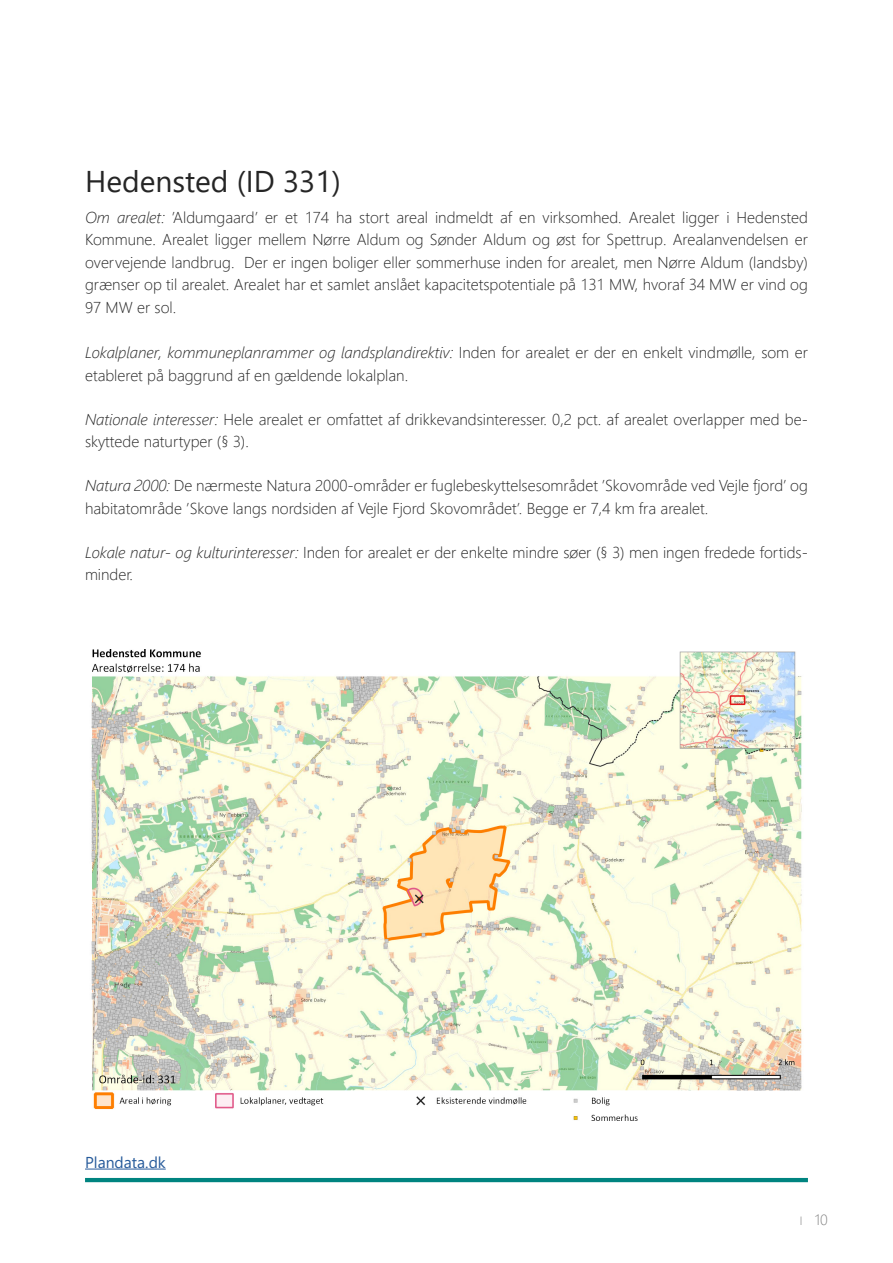
<style>
.page{position:relative;width:893px;height:1263px;background:#fff}
.page>*{position:absolute;margin:0;border:0;box-sizing:border-box;transform-origin:0 0}
.t1{font:30px "Segoe UI";color:#252525}
.t2{font:300 15.75px/22.5px "Segoe UI";color:#252525}
.t3{font:15.75px "Segoe UI";color:#275b9b}
.t4{font:300 15px "Segoe UI";color:#828282}
.s1{font-style:italic}
.s2{font-size:12px}
</style>
<div class="page">
<hr style="left:85px;top:1178px;width:723px;height:4px;background:#008480">
<img style="left:91px;top:649px;width:711px;height:472px">
<hr style="left:85px;top:1168px;width:81px;height:1px;background:#275b9b">
<h1 class="t1" style="left:85px;top:153px;width:257px">Hedensted (ID 331)</h1>
<p class="t2" style="left:85px;top:205px;width:724px;text-align:justify"><span class="s1">Om arealet:</span> ’Aldumgaard’ er et 174 ha stort areal indmeldt af en virksomhed. Arealet ligger i Hedensted Kommune. Arealet ligger mellem Nørre Aldum og Sønder Aldum og øst for Spettrup. Arealanvendelsen er overvejende landbrug. Der er ingen boliger eller sommerhuse inden for arealet, men Nørre Aldum (landsby) grænser op til arealet. Arealet har et samlet anslået kapacitetspotentiale på 131 MW, hvoraf 34 MW er vind og 97 MW er sol.</p>
<p class="t2" style="left:85px;top:340px;width:724px"><span class="s1">Lokalplaner, kommuneplanrammer og landsplandirektiv:</span> Inden for arealet er der en enkelt vindmølle, som er etableret på baggrund af en gældende lokalplan.</p>
<p class="t2" style="left:85px;top:406px;width:724px"><span class="s1">Nationale interesser:</span> Hele arealet er omfattet af drikkevandsinteresser. 0,2 pct. af arealet overlapper med be&shy;skyttede naturtyper (§ 3).</p>
<p class="t2" style="left:85px;top:473px;width:724px"><span class="s1">Natura 2000:</span> De nærmeste Natura 2000-områder er fuglebeskyttelsesområdet ’Skovområde ved Vejle fjord’ og habitatområde ’Skove langs nordsiden af Vejle Fjord Skovområdet’. Begge er 7,4 km fra arealet.</p>
<p class="t2" style="left:85px;top:539px;width:724px"><span class="s1">Lokale natur- og kulturinteresser:</span> Inden for arealet er der enkelte mindre søer (§ 3) men ingen fredede fortids&shy;minder.</p>
<p class="t3" style="left:85px;top:1147px;width:82px">Plandata.dk</p>
<p class="t4" style="left:800px;top:1206px;width:30px"><span class="s2">I</span> 10</p>
</div>
